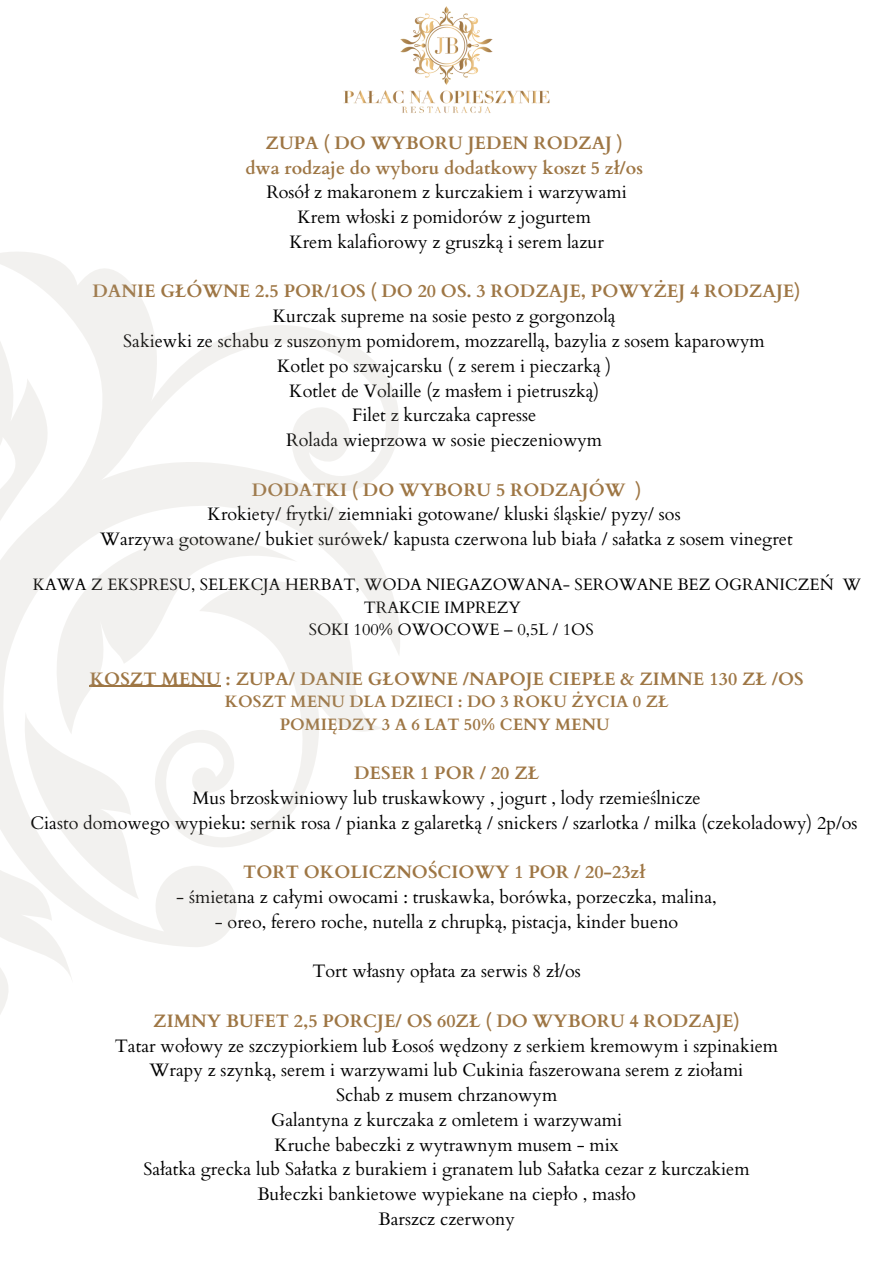
<style>
.page{position:relative;width:894px;height:1264px;background:#fff}
.page>*{position:absolute;margin:0;border:0;box-sizing:border-box;transform-origin:0 0}
.t1{font:18px/24.8px "Cardo";color:#000;text-align:center}
.t2{font:700 18px/24.8px "Cardo";color:#9e7644;text-align:center}
.t3{font:16.5px/22.5px "Cardo";color:#000;text-align:center}
.t4{font:700 16.5px/22.5px "Cardo";color:#9e7644;text-align:center}
</style>
<div class="page">
<img style="left:343px;top:6px;width:207px;height:107px">
<svg style="left:0;top:495px;width:400px;height:452px"></svg>
<svg style="left:51px;top:503px;width:246px;height:231px;fill:#f2f1ef"></svg>
<svg style="left:149px;top:561px;width:238px;height:301px"></svg>
<svg style="left:0;top:252px;width:177px;height:265px"></svg>
<svg style="left:125px;top:322px;width:274px;height:173px"></svg>
<svg style="left:0;top:712px;width:139px;height:302px"></svg>
<p class="t2" style="left:245px;top:131px;width:399px">ZUPA ( DO WYBORU JEDEN RODZAJ )<br>dwa rodzaje do wyboru dodatkowy koszt 5 zł/os</p>
<p class="t1" style="left:266px;top:180px;width:362px">Rosół z makaronem z kurczakiem i warzywami<br>Krem włoski z pomidorów z jogurtem<br>Krem kalafiorowy z gruszką i serem lazur</p>
<p class="t2" style="left:92px;top:279px;width:709px">DANIE GŁÓWNE 2.5 POR/1OS ( DO 20 OS. 3 RODZAJE, POWYŻEJ 4 RODZAJE)</p>
<p class="t1" style="left:123px;top:304px;width:643px">Kurczak supreme na sosie pesto z gorgonzolą<br>Sakiewki ze schabu z suszonym pomidorem, mozzarellą, bazylia z sosem kaparowym Kotlet po szwajcarsku ( z serem i pieczarką )<br>Kotlet de Volaille (z masłem i pietruszką)<br>Filet z kurczaka capresse<br>Rolada wieprzowa w sosie pieczeniowym</p>
<p class="t2" style="left:252px;top:477px;width:391px">DODATKI ( DO WYBORU 5 RODZAJÓW )</p>
<p class="t1" style="left:100px;top:502px;width:694px">Krokiety/ frytki/ ziemniaki gotowane/ kluski śląskie/ pyzy/ sos<br>Warzywa gotowane/ bukiet surówek/ kapusta czerwona lub biała / sałatka z sosem vinegret</p>
<p class="t3" style="left:33px;top:573px;width:829px">KAWA Z EKSPRESU, SELEKCJA HERBAT, WODA NIEGAZOWANA- SEROWANE BEZ OGRANICZEŃ W<br>TRAKCIE IMPREZY<br>SOKI 100% OWOCOWE – 0,5L / 1OS</p>
<p class="t2" style="left:90px;top:666px;width:715px">KOSZT MENU : ZUPA/ DANIE GŁOWNE /NAPOJE CIEPŁE &amp; ZIMNE 130 ZŁ /OS</p>
<p class="t4" style="left:225px;top:690px;width:445px">KOSZT MENU DLA DZIECI : DO 3 ROKU ŻYCIA 0 ZŁ<br>POMIĘDZY 3 A 6 LAT 50% CENY MENU</p>
<p class="t2" style="left:354px;top:761px;width:186px">DESER 1 POR / 20 ZŁ</p>
<p class="t1" style="left:30px;top:786px;width:828px">Mus brzoskwiniowy lub truskawkowy , jogurt , lody rzemieślnicze<br>Ciasto domowego wypieku: sernik rosa / pianka z galaretką / snickers / szarlotka / milka (czekoladowy) 2p/os</p>
<p class="t2" style="left:243px;top:860px;width:403px">TORT OKOLICZNOŚCIOWY 1 POR / 20-23zł</p>
<p class="t1" style="left:176px;top:885px;width:542px">- śmietana z całymi owocami : truskawka, borówka, porzeczka, malina,</p>
<p class="t1" style="left:215px;top:909px;width:465px">- oreo, ferero roche, nutella z chrupką, pistacja, kinder bueno</p>
<p class="t1" style="left:312px;top:959px;width:270px">Tort własny opłata za serwis 8 zł/os</p>
<p class="t2" style="left:153px;top:1008px;width:588px">ZIMNY BUFET 2,5 PORCJE/ OS 60ZŁ ( DO WYBORU 4 RODZAJE)</p>
<p class="t1" style="left:115px;top:1033px;width:664px">Tatar wołowy ze szczypiorkiem lub Łosoś wędzony z serkiem kremowym i szpinakiem Wrapy z szynką, serem i warzywami lub Cukinia faszerowana serem z ziołami<br>Schab z musem chrzanowym<br>Galantyna z kurczaka z omletem i warzywami<br>Kruche babeczki z wytrawnym musem - mix<br>Sałatka grecka lub Sałatka z burakiem i granatem lub Sałatka cezar z kurczakiem Bułeczki bankietowe wypiekane na ciepło , masło<br>Barszcz czerwony</p>
</div>
